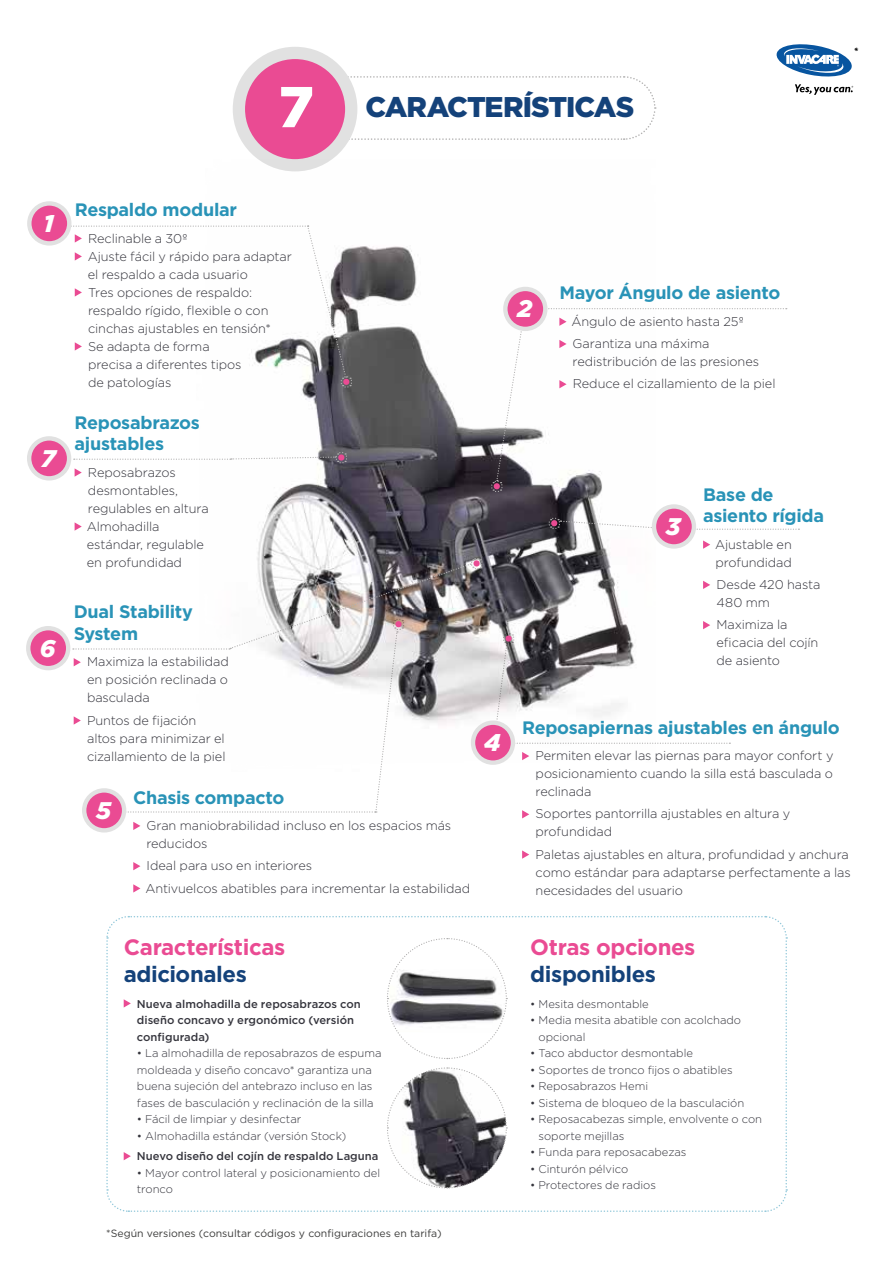
<style>
.page{position:relative;width:893px;height:1263px;background:#fff}
.page>*{position:absolute;margin:0;border:0;box-sizing:border-box;transform-origin:0 0}
.t1{font:900 28.5px "Gotham";letter-spacing:-.035em;color:#14427a}
.t2{font:italic 900 24px "Gotham";color:#fff}
.t3{font:700 22.2px "Gotham";letter-spacing:-.015em;color:#ea4b93}
.t4{font:700 22.2px "Gotham";letter-spacing:-.015em;color:#14427a}
.t5{font:700 18px/21.6px "Gotham";letter-spacing:-.015em;color:#2993b7}
.t6{font:300 12.75px/18px "Gotham";letter-spacing:-.01em;color:#35353d}
.t7{font:300 11.25px/16.5px "Gotham";letter-spacing:-.005em;color:#35353d}
.t8{font:500 11.25px/16.5px "Gotham";color:#35353d}
.t9{font:10.5px "Gotham";color:#3c3c3b}
.t10{font:italic 700 10.5px "Gotham";color:#000}
.s1{font-size:57.45px;color:#fff}
</style>
<div class="page">
<svg style="left:340px;top:75px;width:316px;height:66px"></svg>
<div style="left:239px;top:53px;width:112px;height:112px;background:#ea4b93;border-radius:50%"></div>
<div style="left:233px;top:47px;width:124px;height:124px;border:12px solid #e1e1e1;border-radius:50%"></div>
<img style="left:198px;top:159px;width:456px;height:601px">
<svg style="left:75px;top:522px;width:7px;height:9px"></svg>
<svg style="left:703px;top:540px;width:7px;height:9px"></svg>
<svg style="left:703px;top:581px;width:7px;height:8px"></svg>
<svg style="left:559px;top:318px;width:8px;height:8px"></svg>
<svg style="left:559px;top:340px;width:8px;height:8px"></svg>
<svg style="left:559px;top:380px;width:8px;height:8px"></svg>
<svg style="left:547px;top:308px;width:240px;height:1px"></svg>
<svg style="left:696px;top:529px;width:103px;height:1px"></svg>
<svg style="left:61px;top:226px;width:291px;height:162px"></svg>
<svg style="left:74px;top:452px;width:273px;height:25px"></svg>
<svg style="left:491px;top:309px;width:35px;height:183px"></svg>
<div style="left:29px;top:203px;width:40px;height:40px;background:#ea4b93;border-radius:50%"></div>
<div style="left:27px;top:201px;width:44px;height:45px;border:4px solid #e1e1e1;border-radius:50%"></div>
<div style="left:28px;top:628px;width:40px;height:40px;background:#ea4b93;border-radius:50%"></div>
<div style="left:26px;top:626px;width:44px;height:44px;border:4px solid #e1e1e1;border-radius:50%"></div>
<div style="left:29px;top:438px;width:40px;height:40px;background:#ea4b93;border-radius:50%"></div>
<div style="left:27px;top:436px;width:44px;height:44px;border:4px solid #e1e1e1;border-radius:50%"></div>
<div style="left:505px;top:289px;width:40px;height:40px;background:#ea4b93;border-radius:50%"></div>
<div style="left:503px;top:287px;width:44px;height:44px;border:4px solid #e1e1e1;border-radius:50%"></div>
<svg style="left:133px;top:822px;width:7px;height:8px"></svg>
<svg style="left:133px;top:862px;width:7px;height:8px"></svg>
<svg style="left:133px;top:884px;width:7px;height:8px"></svg>
<svg style="left:73px;top:558px;width:410px;height:254px"></svg>
<div style="left:84px;top:790px;width:40px;height:40px;background:#ea4b93;border-radius:50%"></div>
<div style="left:82px;top:788px;width:44px;height:44px;border:4px solid #e1e1e1;border-radius:50%"></div>
<svg style="left:548px;top:517px;width:106px;height:13px"></svg>
<div style="left:654px;top:506px;width:40px;height:40px;background:#ea4b93;border-radius:50%"></div>
<div style="left:652px;top:504px;width:44px;height:45px;border:4px solid #e1e1e1;border-radius:50%"></div>
<svg style="left:522px;top:752px;width:7px;height:8px"></svg>
<svg style="left:522px;top:810px;width:7px;height:8px"></svg>
<svg style="left:522px;top:850px;width:7px;height:9px"></svg>
<svg style="left:493px;top:621px;width:237px;height:124px"></svg>
<div style="left:473px;top:723px;width:40px;height:40px;background:#ea4b93;border-radius:50%"></div>
<div style="left:471px;top:720px;width:44px;height:45px;border:4px solid #e1e1e1;border-radius:50%"></div>
<svg style="left:776px;top:44px;width:77px;height:51px"></svg>
<svg style="left:106px;top:916px;width:682px;height:296px"></svg>
<h1 class="t1" style="left:278px;top:87px;width:357px"><span class="s1">7</span> CARACTERÍSTICAS</h1>
<p class="t10" style="left:853px;top:44px;width:6px">*</p>
<h2 class="t2" style="left:43px;top:207px;width:12px">1</h2>
<h2 class="t2" style="left:41px;top:442px;width:16px">7</h2>
<h2 class="t2" style="left:40px;top:631px;width:17px">6</h2>
<h3 class="t5" style="left:75px;top:199px;width:164px">Respaldo modular</h3>
<p class="t6" style="left:88px;top:229px;width:206px">Reclinable a 30º<br>Ajuste fácil y rápido para adaptar el respaldo a cada usuario<br>Tres opciones de respaldo: respaldo rígido, flexible o con cinchas ajustables en tensión*<br>Se adapta de forma<br>precisa a diferentes tipos<br>de patologías</p>
<h3 class="t5" style="left:75px;top:411px;width:127px">Reposabrazos ajustables</h3>
<p class="t6" style="left:87px;top:463px;width:123px">Reposabrazos desmontables, regulables en altura<br>Almohadilla estándar, regulable en profundidad</p>
<h3 class="t5" style="left:74px;top:601px;width:121px">Dual Stability<br>System</h3>
<p class="t6" style="left:87px;top:652px;width:143px;text-align:justify">Maximiza la estabilidad en posición reclinada o basculada</p>
<p class="t6" style="left:87px;top:711px;width:140px">Puntos de fijación altos para minimizar el cizallamiento de la piel</p>
<h2 class="t2" style="left:96px;top:794px;width:16px">5</h2>
<h3 class="t5" style="left:133px;top:786px;width:153px">Chasis compacto</h3>
<p class="t6" style="left:146px;top:816px;width:306px">Gran maniobrabilidad incluso en los espacios más reducidos</p>
<p class="t6" style="left:145px;top:854px;width:326px;line-height:22.2px">Ideal para uso en interiores<br>Antivuelcos abatibles para incrementar la estabilidad</p>
<h2 class="t2" style="left:484px;top:726px;width:18px">4</h2>
<h2 class="t2" style="left:517px;top:292px;width:17px">2</h2>
<h3 class="t5" style="left:559px;top:282px;width:223px">Mayor Ángulo de asiento</h3>
<p class="t6" style="left:571px;top:310px;width:174px;line-height:22.2px">Ángulo de asiento hasta 25º<br>Garantiza una máxima</p>
<p class="t6" style="left:573px;top:350px;width:204px;line-height:22.2px">redistribución de las presiones<br>Reduce el cizallamiento de la piel</p>
<h2 class="t2" style="left:666px;top:510px;width:16px">3</h2>
<h3 class="t5" style="left:703px;top:483px;width:123px">Base de asiento rígida</h3>
<p class="t6" style="left:715px;top:535px;width:78px">Ajustable en profundidad</p>
<p class="t6" style="left:716px;top:575px;width:106px">Desde 420 hasta<br>480 mm</p>
<p class="t6" style="left:716px;top:615px;width:103px">Maximiza la eficacia del cojín de asiento</p>
<h3 class="t5" style="left:522px;top:716px;width:319px">Reposapiernas ajustables en ángulo</h3>
<p class="t6" style="left:535px;top:746px;width:299px;text-align:justify">Permiten elevar las piernas para mayor confort y posicionamiento cuando la silla está basculada o reclinada</p>
<p class="t6" style="left:535px;top:805px;width:256px">Soportes pantorrilla ajustables en altura y profundidad</p>
<p class="t6" style="left:535px;top:845px;width:317px">Paletas ajustables en altura, profundidad y anchura como estándar para adaptarse perfectamente a las necesidades del usuario</p>
<h3 class="t3" style="left:124px;top:933px;width:163px">Características</h3>
<h3 class="t4" style="left:124px;top:959px;width:125px">adicionales</h3>
<p class="t8" style="left:137px;top:995px;width:225px">Nueva almohadilla de reposabrazos con diseño concavo y ergonómico (versión configurada)</p>
<p class="t7" style="left:137px;top:1044px;width:246px">• La almohadilla de reposabrazos de espuma moldeada y diseño concavo* garantiza una buena sujeción del antebrazo incluso en las fases de basculación y reclinación de la silla</p>
<p class="t7" style="left:137px;top:1110px;width:166px">• Fácil de limpiar y desinfectar</p>
<p class="t7" style="left:137px;top:1127px;width:211px">• Almohadilla estándar (versión Stock)</p>
<p class="t8" style="left:137px;top:1148px;width:243px">Nuevo diseño del cojín de respaldo Laguna</p>
<p class="t7" style="left:137px;top:1164px;width:245px">• Mayor control lateral y posicionamiento del tronco</p>
<p class="t9" style="left:106px;top:1227px;width:337px">*Según versiones (consultar códigos y configuraciones en tarifa)</p>
<h3 class="t3" style="left:530px;top:933px;width:167px">Otras opciones</h3>
<h3 class="t4" style="left:530px;top:959px;width:127px">disponibles</h3>
<p class="t7" style="left:530px;top:995px;width:120px">• Mesita desmontable</p>
<p class="t7" style="left:538px;top:1011px;width:204px;text-indent:-8px">• Media mesita abatible con acolchado opcional</p>
<p class="t7" style="left:530px;top:1044px;width:164px">• Taco abductor desmontable</p>
<p class="t7" style="left:530px;top:1061px;width:204px">• Soportes de tronco fijos o abatibles</p>
<p class="t7" style="left:530px;top:1077px;width:119px">• Reposabrazos Hemi</p>
<p class="t7" style="left:530px;top:1094px;width:216px">• Sistema de bloqueo de la basculación</p>
<p class="t7" style="left:538px;top:1110px;width:225px;text-indent:-8px">• Reposacabezas simple, envolvente o con soporte mejillas</p>
<p class="t7" style="left:530px;top:1143px;width:158px">• Funda para reposacabezas</p>
<p class="t7" style="left:530px;top:1160px;width:99px">• Cinturón pélvico</p>
<p class="t7" style="left:530px;top:1176px;width:127px">• Protectores de radios</p>
</div>
